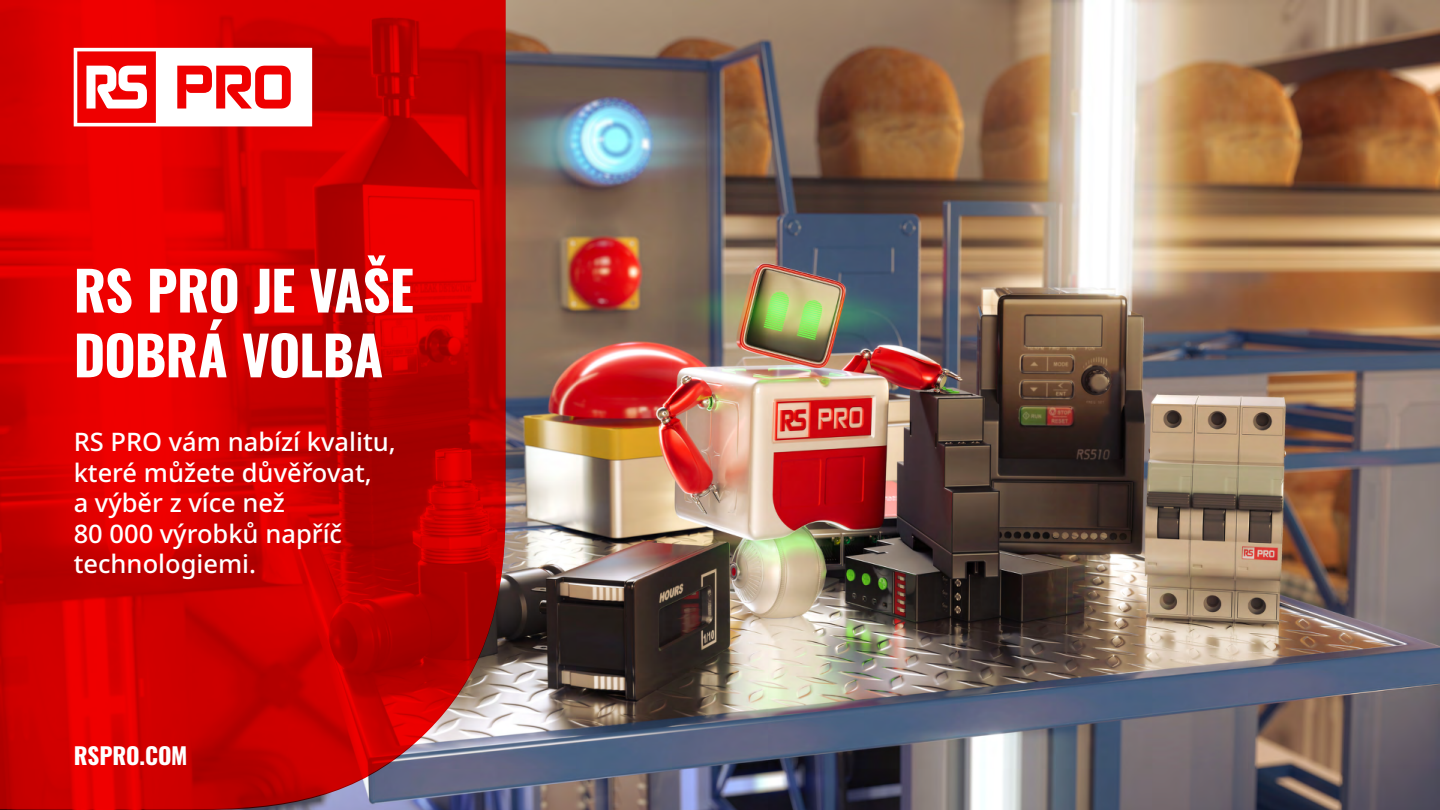
<style>
.page{position:relative;width:1440px;height:810px;background:#fff}
.page>*{position:absolute;margin:0;border:0;box-sizing:border-box;transform-origin:0 0}
.t1{font:700 54px/64.8px "Oswald";letter-spacing:-.02em;color:#fff}
.t2{font:500 25.5px/30.6px "Noto Sans";color:#fff}
.t3{font:700 23.1px "Oswald";color:#fff}
</style>
<div class="page">
<img style="left:506px;top:1px;width:934px;height:809px">
<svg style="left:0;top:0;width:506px;height:810px;background:#cb0506"></svg>
<svg style="left:74px;top:48px;width:238px;height:78px"></svg>
<h1 class="t1" style="left:74px;top:262px;width:342px">RS PRO JE VAŠE<br>DOBRÁ VOLBA</h1>
<p class="t2" style="left:74px;top:427px;width:324px">RS PRO vám nabízí kvalitu, které můžete důvěřovat,<br>a výběr z více než<br>80 000 výrobků napříč technologiemi.</p>
<p class="t3" style="left:74px;top:744px;width:115px">RSPRO.COM</p>
</div>
